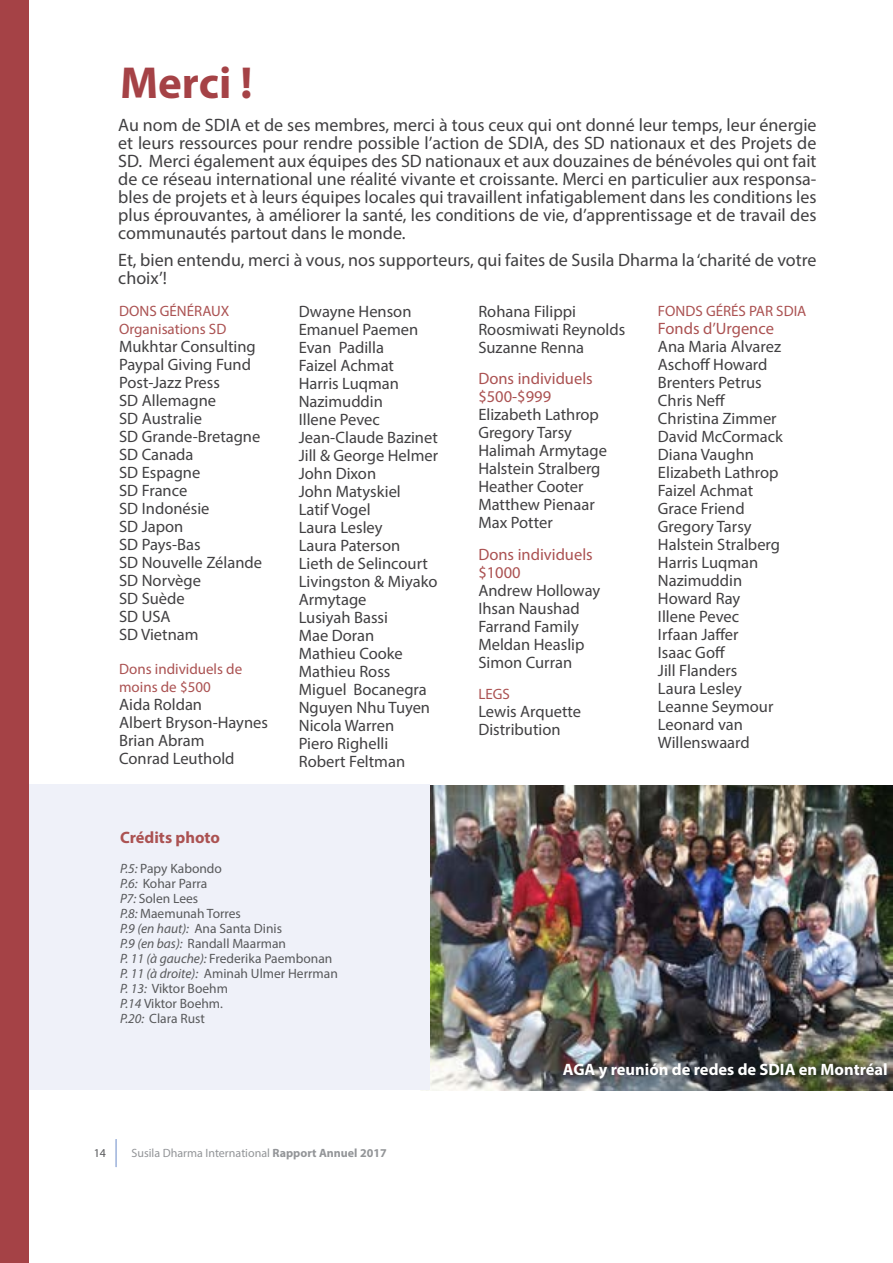
<style>
.page{position:relative;width:893px;height:1263px;background:#fff}
.page>*{position:absolute;margin:0;border:0;box-sizing:border-box;transform-origin:0 0}
.t1{font:700 45px "Myriad Pro";color:#a54246}
.t2{font:18px/18px "Myriad Pro";color:#414042;text-align:justify}
.t3{font:16.5px/18px "Myriad Pro";color:#414042}
.t4{font:16.5px/18px "Myriad Pro";color:#ab5252}
.t5{font:700 16.5px "Myriad Pro";color:#fff}
.t6{font:700 16.5px "Myriad Pro";color:#ab5252}
.t7{font:15px/18px "Myriad Pro";color:#ab5252}
.t8{font:13.5px/15px "Myriad Pro";color:#58595b}
.t9{font:12px "Myriad Pro";color:#939598}
.t10{font:12px "Myriad Pro";color:#58595b}
.s1{font-style:italic}
.s2{font-weight:700}
</style>
<div class="page">
<hr style="left:115px;top:1139px;width:2px;height:28px;background:#abbde0">
<img style="left:420px;top:785px;width:472px;height:305px">
<div style="left:0;top:784px;width:429px;height:305px;background:#eff1f9"></div>
<div style="left:0;top:0;width:28px;height:1263px;background:#a54246"></div>
<h1 class="t1" style="left:120px;top:54px;width:134px">Merci !</h1>
<p class="t2" style="left:118px;top:116px;width:700px">Au nom de SDIA et de ses membres, merci à tous ceux qui ont donné leur temps, leur énergie et leurs ressources pour rendre possible l’action de SDIA, des SD nationaux et des Projets de SD. Merci également aux équipes des SD nationaux et aux douzaines de bénévoles qui ont fait de ce réseau international une réalité vivante et croissante. Merci en particulier aux responsa&shy;bles de projets et à leurs équipes locales qui travaillent infatigablement dans les conditions les plus éprouvantes, à améliorer la santé, les conditions de vie, d’apprentissage et de travail des communautés partout dans le monde.</p>
<p class="t2" style="left:118px;top:251px;width:700px">Et, bien entendu, merci à vous, nos supporteurs, qui faites de Susila Dharma la ‘charité de votre choix’!</p>
<p class="t7" style="left:119px;top:301px;width:112px">DONS GÉNÉRAUX<br>Organisations SD</p>
<p class="t3" style="left:119px;top:337px;width:144px">Mukhtar Consulting<br>Paypal Giving Fund<br>Post-Jazz Press<br>SD Allemagne<br>SD Australie<br>SD Grande-Bretagne<br>SD Canada<br>SD Espagne<br>SD France<br>SD Indonésie<br>SD Japon<br>SD Pays-Bas<br>SD Nouvelle Zélande<br>SD Norvège<br>SD Suède<br>SD USA<br>SD Vietnam</p>
<p class="t7" style="left:119px;top:660px;width:125px">Dons individuels de moins de $500</p>
<p class="t3" style="left:119px;top:695px;width:150px">Aida Roldan<br>Albert Bryson-Haynes<br>Brian Abram<br>Conrad Leuthold</p>
<p class="t3" style="left:299px;top:302px;width:141px">Dwayne Henson<br>Emanuel Paemen<br>Evan Padilla<br>Faizel Achmat<br>Harris Luqman<br>Nazimuddin<br>Illene Pevec<br>Jean-Claude Bazinet<br>Jill &amp; George Helmer<br>John Dixon<br>John Matyskiel<br>Latif Vogel<br>Laura Lesley<br>Laura Paterson<br>Lieth de Selincourt<br>Livingston &amp; Miyako<br>Armytage<br>Lusiyah Bassi<br>Mae Doran<br>Mathieu Cooke<br>Mathieu Ross<br>Miguel Bocanegra<br>Nguyen Nhu Tuyen<br>Nicola Warren<br>Piero Righelli<br>Robert Feltman</p>
<p class="t3" style="left:478px;top:302px;width:148px">Rohana Filippi<br>Roosmiwati Reynolds<br>Suzanne Renna</p>
<p class="t4" style="left:478px;top:370px;width:116px">Dons individuels $500-$999</p>
<p class="t3" style="left:478px;top:406px;width:130px">Elizabeth Lathrop<br>Gregory Tarsy<br>Halimah Armytage<br>Halstein Stralberg<br>Heather Cooter<br>Matthew Pienaar<br>Max Potter</p>
<p class="t4" style="left:478px;top:545px;width:116px">Dons individuels $1000</p>
<p class="t3" style="left:478px;top:581px;width:123px">Andrew Holloway<br>Ihsan Naushad<br>Farrand Family<br>Meldan Heaslip<br>Simon Curran</p>
<p class="t7" style="left:478px;top:685px;width:33px">LEGS</p>
<p class="t3" style="left:478px;top:703px;width:104px">Lewis Arquette<br>Distribution</p>
<p class="t6" style="left:120px;top:826px;width:102px">Crédits photo</p>
<p class="t8" style="left:120px;top:860px;width:219px"><span class="s1">P.5:</span> Papy Kabondo<br><span class="s1">P.6:</span> Kohar Parra<br><span class="s1">P7:</span> Solen Lees<br><span class="s1">P.8:</span> Maemunah Torres<br><span class="s1">P.9 (en haut):</span> Ana Santa Dinis<br><span class="s1">P.9 (en bas):</span> Randall Maarman<br><span class="s1">P. 11 (à gauche):</span> Frederika Paembonan<br><span class="s1">P. 11 (à droite):</span> Aminah Ulmer Herrman<br><span class="s1">P. 13:</span> Viktor Boehm<br><span class="s1">P.14</span> Viktor Boehm.<br><span class="s1">P.20:</span> Clara Rust</p>
<p class="t7" style="left:658px;top:301px;width:150px">FONDS GÉRÉS PAR SDIA</p>
<p class="t4" style="left:658px;top:319px;width:118px">Fonds d’Urgence</p>
<p class="t3" style="left:658px;top:337px;width:126px">Ana Maria Alvarez<br>Aschoff Howard<br>Brenters Petrus<br>Chris Neff<br>Christina Zimmer<br>David McCormack<br>Diana Vaughn<br>Elizabeth Lathrop<br>Faizel Achmat<br>Grace Friend<br>Gregory Tarsy<br>Halstein Stralberg<br>Harris Luqman<br>Nazimuddin<br>Howard Ray<br>Illene Pevec<br>Irfaan Jaffer<br>Isaac Goff<br>Jill Flanders<br>Laura Lesley<br>Leanne Seymour<br>Leonard van<br>Willenswaard</p>
<p class="t10" style="left:94px;top:1146px;width:14px">14</p>
<p class="t9" style="left:131px;top:1146px;width:257px">Susila Dharma International <span class="s2">Rapport Annuel 2017</span></p>
<p class="t5" style="left:563px;top:1059px;width:326px">AGA y reunión de redes de SDIA en Montréal</p>
</div>
